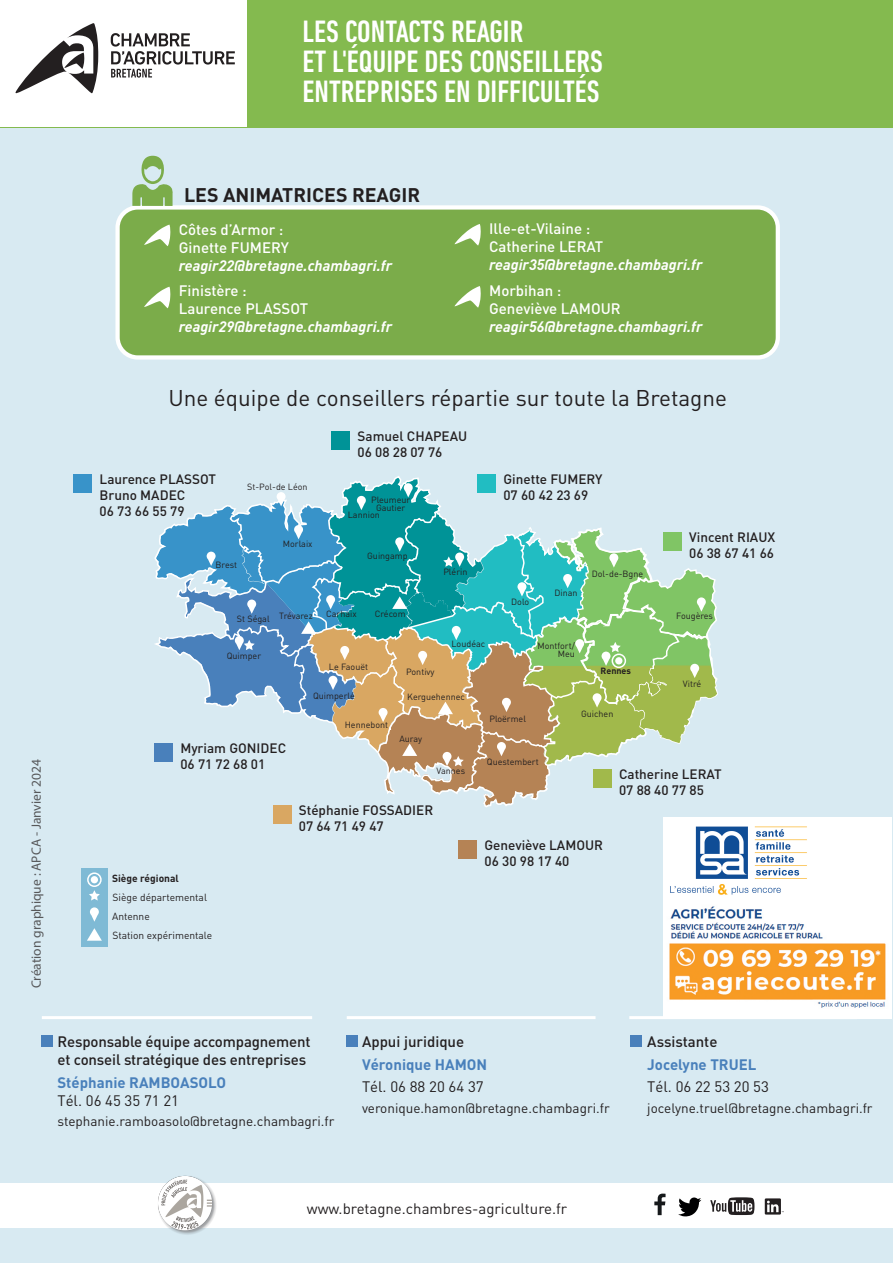
<style>
.page{position:relative;width:893px;height:1263px;background:#d8eaf2}
.page>*{position:absolute;margin:0;border:0;box-sizing:border-box;transform-origin:0 0}
.t1{font:500 condensed 31.5px/30px "DIN Next LT Pro";color:#fff}
.t2{font:22.5px "DIN";color:#231f20}
.t3{font:700 19.5px "DIN Pro";color:#231f20}
.t4{font:italic 700 15px "DIN Pro";color:#fff}
.t5{font:500 15px/18px "DIN Pro";color:#fff}
.t6{font:500 15px/18px "DIN";letter-spacing:-.01em;color:#231f20}
.t7{font:15px "DIN";color:#231f20}
.t8{font:700 15px "DIN";color:#4980bb}
.t9{font:500 13.5px/16.2px "DIN Pro";color:#231f20}
.t10{font:13.5px "DIN";color:#231f20}
.t11{font:13.5px "Myriad Pro";color:#57585a}
.t12{font:10.2px/19px "DIN";color:#231f20}
.t13{font:700 10.2px "DIN";color:#231f20}
.t14{font:9px/7.5px "DIN";color:#231f20;text-align:right}
.t15{font:700 9px "DIN";color:#231f20}
</style>
<div class="page">
<hr style="left:42px;top:1016px;width:270px;height:3px;background:#fff">
<hr style="left:347px;top:1016px;width:248px;height:3px;background:#fff">
<hr style="left:629px;top:1016px;width:228px;height:3px;background:#fff">
<div style="left:42px;top:1036px;width:11px;height:11px;background:#4980bb"></div>
<div style="left:347px;top:1036px;width:11px;height:11px;background:#4980bb"></div>
<div style="left:631px;top:1036px;width:11px;height:11px;background:#4980bb"></div>
<div style="left:0;top:0;width:893px;height:127px;background:#84ba4f"></div>
<div style="left:0;top:0;width:247px;height:126px;background:#fff"></div>
<div style="left:0;top:1183px;width:893px;height:45px;background:#fff"></div>
<svg style="left:654px;top:1193px;width:11px;height:22px"></svg>
<svg style="left:678px;top:1197px;width:23px;height:19px"></svg>
<svg style="left:710px;top:1197px;width:44px;height:18px"></svg>
<svg style="left:765px;top:1198px;width:19px;height:16px"></svg>
<svg style="left:16px;top:23px;width:82px;height:70px"></svg>
<svg style="left:111px;top:33px;width:124px;height:45px"></svg>
<img style="left:158px;top:1175px;width:58px;height:60px">
<div style="left:81px;top:868px;width:26px;height:78px;background:#7fbad5"></div>
<svg style="left:90px;top:907px;width:9px;height:15px"></svg>
<svg style="left:87px;top:928px;width:15px;height:13px"></svg>
<svg style="left:89px;top:890px;width:11px;height:10px"></svg>
<div style="left:91px;top:876px;width:7px;height:7px;background:#fff;border-radius:50%"></div>
<div style="left:87px;top:872px;width:15px;height:15px;border:2px solid #fff;border-radius:50%"></div>
<svg style="left:154px;top:476px;width:564px;height:332px"></svg>
<div style="left:118px;top:207px;width:660px;height:150px;background:#7bac4a;border-radius:20px"></div>
<div style="left:115px;top:205px;width:665px;height:155px;border:4px solid #fff;border-radius:20px"></div>
<svg style="left:144px;top:225px;width:26px;height:21px"></svg>
<svg style="left:144px;top:287px;width:26px;height:21px"></svg>
<svg style="left:455px;top:224px;width:26px;height:21px"></svg>
<svg style="left:455px;top:286px;width:26px;height:22px"></svg>
<svg style="left:132px;top:156px;width:41px;height:50px"></svg>
<div style="left:332px;top:431px;width:18px;height:19px;background:#009397"></div>
<div style="left:477px;top:474px;width:19px;height:19px;background:#21bdc2"></div>
<div style="left:663px;top:532px;width:19px;height:19px;background:#80c565"></div>
<div style="left:593px;top:769px;width:19px;height:19px;background:#a1b94b"></div>
<div style="left:154px;top:743px;width:19px;height:19px;background:#4980bb"></div>
<div style="left:74px;top:474px;width:18px;height:19px;background:#3893c9"></div>
<div style="left:273px;top:805px;width:18px;height:19px;background:#d9a762"></div>
<div style="left:459px;top:840px;width:18px;height:19px;background:#b58355"></div>
<img style="left:663px;top:901px;width:228px;height:117px">
<div style="left:663px;top:817px;width:228px;height:84px;background:#fff"></div>
<img style="left:670px;top:826px;width:137px;height:69px">
<h1 class="t1" style="left:303px;top:16px;width:302px">LES CONTACTS REAGIR<br>ET L'ÉQUIPE DES CONSEILLERS<br>ENTREPRISES EN DIFFICULTÉS</h1>
<h3 class="t3" style="left:184px;top:179px;width:238px">LES ANIMATRICES REAGIR</h3>
<h3 class="t5" style="left:179px;top:219px;width:112px">Côtes d’Armor :<br>Ginette FUMERY</h3>
<h3 class="t4" style="left:179px;top:253px;width:215px">reagir22@bretagne.chambagri.fr</h3>
<h3 class="t5" style="left:179px;top:280px;width:131px">Finistère :<br>Laurence PLASSOT</h3>
<h3 class="t4" style="left:179px;top:315px;width:215px">reagir29@bretagne.chambagri.fr</h3>
<h3 class="t5" style="left:489px;top:218px;width:116px">Ille-et-Vilaine :<br>Catherine LERAT</h3>
<h3 class="t4" style="left:489px;top:253px;width:215px">reagir35@bretagne.chambagri.fr</h3>
<h3 class="t5" style="left:489px;top:280px;width:133px">Morbihan :<br>Geneviève LAMOUR</h3>
<h3 class="t4" style="left:489px;top:314px;width:215px">reagir56@bretagne.chambagri.fr</h3>
<h3 class="t11" style="left:28px;top:988px;width:231px;rotate:-90deg">Création graphique : APCA - Janvier 2024</h3>
<h2 class="t2" style="left:168px;top:384px;width:560px">Une équipe de conseillers répartie sur toute la Bretagne</h2>
<h3 class="t9" style="left:100px;top:469px;width:118px">Laurence PLASSOT<br>Bruno MADEC<br>06 73 66 55 79</h3>
<p class="t14" style="left:216px;top:561px;width:23px">Brest</p>
<p class="t14" style="left:247px;top:483px;width:62px">St-Pol-de Léon</p>
<p class="t14" style="left:283px;top:540px;width:31px">Morlaix</p>
<h3 class="t9" style="left:358px;top:426px;width:111px">Samuel CHAPEAU<br>06 08 28 07 76</h3>
<p class="t14" style="left:371px;top:496px;width:41px;text-align:center">Pleumeur<br>Gautier</p>
<p class="t14" style="left:348px;top:511px;width:33px">Lannion</p>
<p class="t14" style="left:367px;top:551px;width:42px">Guingamp</p>
<p class="t14" style="left:443px;top:568px;width:26px">Plérin</p>
<p class="t14" style="left:237px;top:614px;width:34px">St Ségal</p>
<p class="t14" style="left:279px;top:612px;width:35px">Trévarez</p>
<p class="t14" style="left:375px;top:609px;width:32px">Crécom</p>
<p class="t14" style="left:326px;top:610px;width:32px">Carhaix</p>
<p class="t14" style="left:227px;top:652px;width:36px">Quimper</p>
<p class="t14" style="left:329px;top:663px;width:41px">Le Faouët</p>
<p class="t14" style="left:406px;top:668px;width:30px">Pontivy</p>
<p class="t14" style="left:451px;top:640px;width:35px">Loudéac</p>
<h3 class="t9" style="left:503px;top:469px;width:101px">Ginette FUMERY<br>07 60 42 23 69</h3>
<p class="t14" style="left:511px;top:597px;width:20px">Dolo</p>
<p class="t14" style="left:554px;top:589px;width:25px">Dinan</p>
<p class="t14" style="left:537px;top:642px;width:39px">Montfort/<br>Meu</p>
<p class="t14" style="left:592px;top:570px;width:53px">Dol-de-Bgne</p>
<p class="t15" style="left:601px;top:665px;width:32px">Rennes</p>
<h3 class="t9" style="left:689px;top:527px;width:88px">Vincent RIAUX<br>06 38 67 41 66</h3>
<p class="t14" style="left:676px;top:612px;width:38px">Fougères</p>
<p class="t14" style="left:683px;top:680px;width:20px">Vitré</p>
<h3 class="t9" style="left:180px;top:738px;width:107px">Myriam GONIDEC<br>06 71 72 68 01</h3>
<p class="t14" style="left:313px;top:691px;width:43px">Quimperlé</p>
<p class="t14" style="left:345px;top:721px;width:45px">Hennebont</p>
<p class="t14" style="left:407px;top:693px;width:59px">Kerguehennec</p>
<p class="t14" style="left:399px;top:735px;width:24px">Auray</p>
<p class="t14" style="left:437px;top:767px;width:30px">Vannes</p>
<h3 class="t9" style="left:299px;top:800px;width:136px">Stéphanie FOSSADIER<br>07 64 71 49 47</h3>
<p class="t13" style="left:112px;top:872px;width:68px">Siège régional</p>
<p class="t12" style="left:112px;top:887px;width:96px">Siège départemental</p>
<p class="t12" style="left:112px;top:906px;width:102px">Antenne<br>Station expérimentale</p>
<p class="t14" style="left:489px;top:714px;width:38px">Ploërmel</p>
<p class="t14" style="left:487px;top:758px;width:53px">Questembert</p>
<p class="t14" style="left:581px;top:710px;width:34px">Guichen</p>
<h3 class="t9" style="left:619px;top:764px;width:104px">Catherine LERAT<br>07 88 40 77 85</h3>
<h3 class="t9" style="left:485px;top:835px;width:120px">Geneviève LAMOUR<br>06 30 98 17 40</h3>
<h3 class="t6" style="left:57px;top:1032px;width:255px">Responsable équipe accompagnement et conseil stratégique des entreprises</h3>
<h3 class="t8" style="left:57px;top:1072px;width:170px">Stéphanie RAMBOASOLO</h3>
<h3 class="t7" style="left:57px;top:1091px;width:123px">Tél. 06 45 35 71 21</h3>
<h3 class="t10" style="left:57px;top:1113px;width:278px">stephanie.ramboasolo@bretagne.chambagri.fr</h3>
<h3 class="t6" style="left:362px;top:1032px;width:104px">Appui juridique</h3>
<h3 class="t8" style="left:362px;top:1054px;width:127px">Véronique HAMON</h3>
<h3 class="t7" style="left:362px;top:1077px;width:123px">Tél. 06 88 20 64 37</h3>
<h3 class="t10" style="left:362px;top:1099px;width:249px">veronique.hamon@bretagne.chambagri.fr</h3>
<h3 class="t6" style="left:647px;top:1032px;width:72px">Assistante</h3>
<h3 class="t8" style="left:647px;top:1054px;width:111px">Jocelyne TRUEL</h3>
<h3 class="t7" style="left:647px;top:1077px;width:123px">Tél. 06 22 53 20 53</h3>
<h3 class="t10" style="left:647px;top:1099px;width:227px">jocelyne.truel@bretagne.chambagri.fr</h3>
<h3 class="t7" style="left:307px;top:1199px;width:262px">www.bretagne.chambres-agriculture.fr</h3>
</div>
